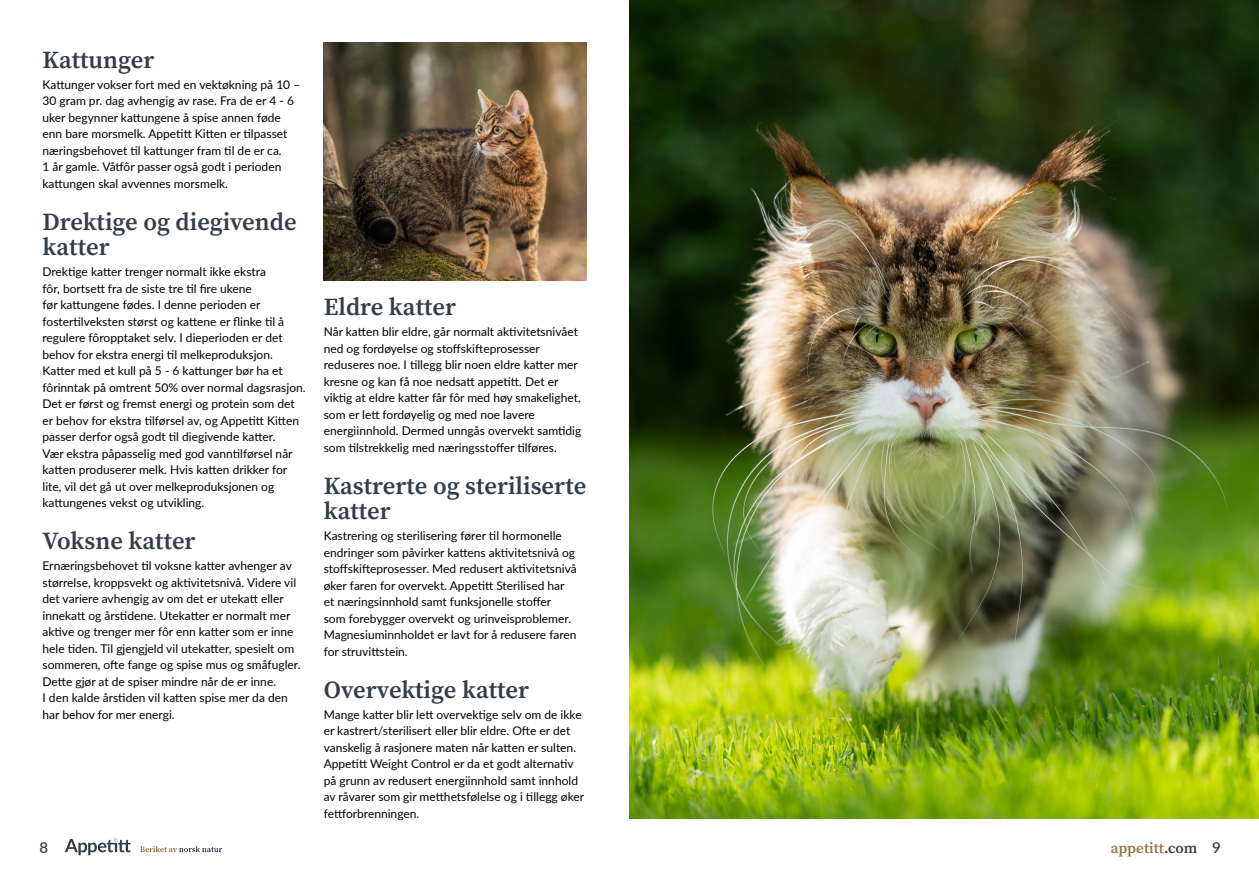
<style>
.page{position:relative;width:1259px;height:893px;background:#fff}
.page>*{position:absolute;margin:0;border:0;box-sizing:border-box;transform-origin:0 0}
.t1{font:24.6px/25.5px "Source Serif Variable";color:#323e48}
.t2{font:15px "Source Serif Variable";color:#947746}
.t3{font:600 15px "Lato";color:#323e48}
.t4{font:12px/16.5px "Lato";color:#000}
.s1{color:#323e48}
.s2{font-family:"Lato";font-weight:600;color:#323e48}
</style>
<div class="page">
<svg style="left:65px;top:838px;width:66px;height:17px"></svg>
<svg style="left:140px;top:846px;width:82px;height:6px"></svg>
<img style="left:629px;top:0;width:630px;height:819px">
<img style="left:324px;top:43px;width:263px;height:238px">
<h1 class="t1" style="left:43px;top:47px;width:113px">Kattunger</h1>
<p class="t4" style="left:43px;top:76px;width:259px">Kattunger vokser fort med en vektøkning på 10 – 30 gram pr. dag avhengig av rase. Fra de er 4 - 6 uker begynner kattungene å spise annen føde enn bare morsmelk. Appetitt Kitten er tilpasset næringsbehovet til kattunger fram til de er ca.<br>1 år gamle. Våtfôr passer også godt i perioden kattungen skal avvennes morsmelk.</p>
<h1 class="t1" style="left:43px;top:209px;width:256px">Drektige og diegivende katter</h1>
<p class="t4" style="left:43px;top:263px;width:265px">Drektige katter trenger normalt ikke ekstra<br>fôr, bortsett fra de siste tre til fire ukene<br>før kattungene fødes. I denne perioden er fostertilveksten størst og kattene er flinke til å regulere fôropptaket selv. I dieperioden er det behov for ekstra energi til melkeproduksjon.<br>Katter med et kull på 5 - 6 kattunger bør ha et fôrinntak på omtrent 50% over normal dagsrasjon.<br>Det er først og fremst energi og protein som det er behov for ekstra tilførsel av, og Appetitt Kitten passer derfor også godt til diegivende katter.<br>Vær ekstra påpasselig med god vanntilførsel når katten produserer melk. Hvis katten drikker for lite, vil det gå ut over melkeproduksjonen og kattungenes vekst og utvikling.</p>
<h1 class="t1" style="left:43px;top:528px;width:154px">Voksne katter</h1>
<p class="t4" style="left:43px;top:557px;width:260px">Ernæringsbehovet til voksne katter avhenger av størrelse, kroppsvekt og aktivitetsnivå. Videre vil det variere avhengig av om det er utekatt eller innekatt og årstidene. Utekatter er normalt mer aktive og trenger mer fôr enn katter som er inne hele tiden. Til gjengjeld vil utekatter, spesielt om sommeren, ofte fange og spise mus og småfugler.<br>Dette gjør at de spiser mindre når de er inne.<br>I den kalde årstiden vil katten spise mer da den har behov for mer energi.</p>
<h1 class="t1" style="left:324px;top:294px;width:134px">Eldre katter</h1>
<p class="t4" style="left:324px;top:323px;width:259px">Når katten blir eldre, går normalt aktivitetsnivået ned og fordøyelse og stoffskifteprosesser reduseres noe. I tillegg blir noen eldre katter mer kresne og kan få noe nedsatt appetitt. Det er viktig at eldre katter får fôr med høy smakelighet, som er lett fordøyelig og med noe lavere energiinnhold. Dermed unngås overvekt samtidig som tilstrekkelig med næringsstoffer tilføres.</p>
<h1 class="t1" style="left:324px;top:473px;width:264px">Kastrerte og steriliserte katter</h1>
<p class="t4" style="left:324px;top:527px;width:254px">Kastrering og sterilisering fører til hormonelle endringer som påvirker kattens aktivitetsnivå og stoffskifteprosesser. Med redusert aktivitetsnivå øker faren for overvekt. Appetitt Sterilised har et næringsinnhold samt funksjonelle stoffer<br>som forebygger overvekt og urinveisproblemer.<br>Magnesiuminnholdet er lavt for å redusere faren for struvittstein.</p>
<h1 class="t1" style="left:324px;top:677px;width:207px">Overvektige katter</h1>
<p class="t4" style="left:324px;top:706px;width:262px">Mange katter blir lett overvektige selv om de ikke er kastrert/sterilisert eller blir eldre. Ofte er det vanskelig å rasjonere maten når katten er sulten.<br>Appetitt Weight Control er da et godt alternativ på grunn av redusert energiinnhold samt innhold av råvarer som gir metthetsfølelse og i tillegg øker fettforbrenningen.</p>
<p class="t3" style="left:39px;top:836px;width:10px">8</p>
<p class="t2" style="left:1111px;top:838px;width:111px">appetitt<span class="s1">.com</span> <span class="s2">9</span></p>
</div>
